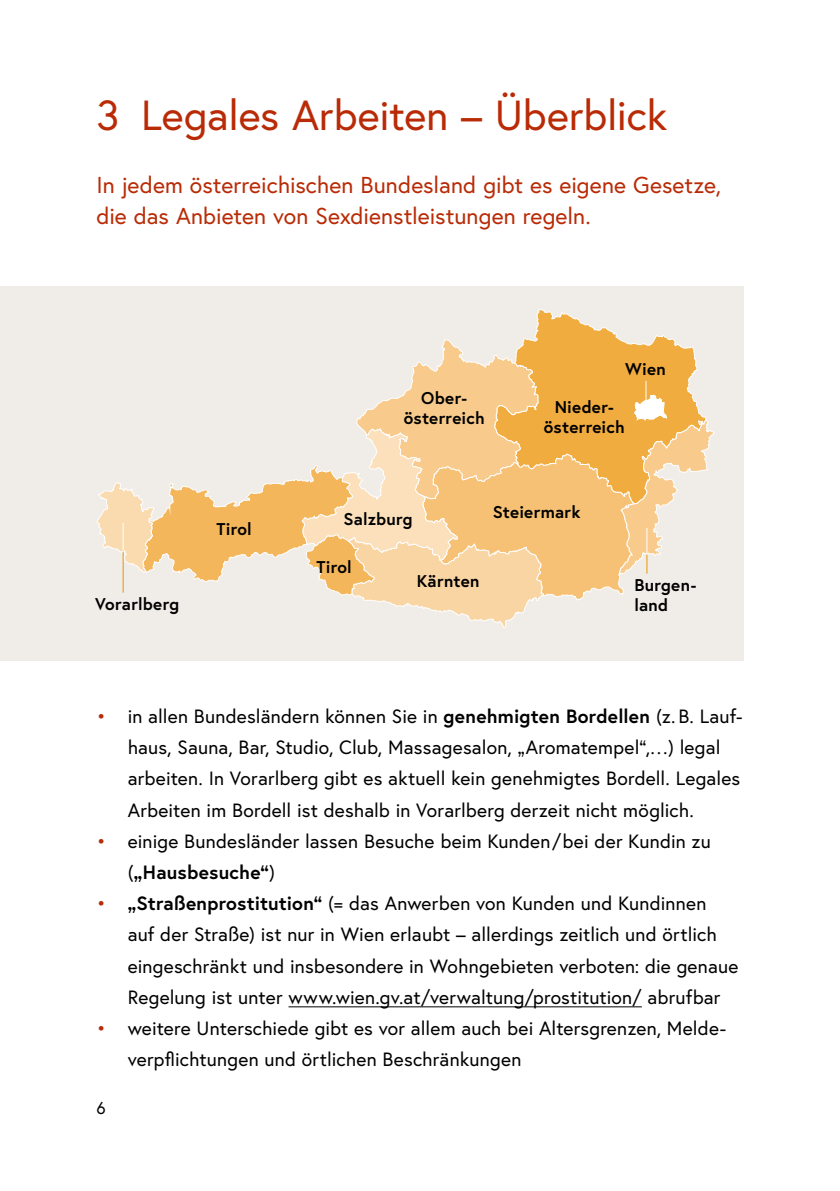
<style>
.page{position:relative;width:840px;height:1191px;background:#fff}
.page>*{position:absolute;margin:0;border:0;box-sizing:border-box;transform-origin:0 0}
.t1{font:42px "Europa Austria";letter-spacing:-.005em;color:#b92b06}
.p_Introtext{font:23px/31.2px "Europa Austria";color:#b92b06}
.t2{font:19.2px/31.2px "Europa Austria";letter-spacing:.01em;color:#000}
.t3{font:700 17px/20px "Europa Austria";letter-spacing:.015em;color:#000;text-align:center}
.t4{font:17px "Europa Austria";color:#000}
.s1{color:#b92b06}
.s2{font-weight:700}
</style>
<div class="page">
<hr style="left:288px;top:1006px;width:353px;height:1px;background:#000">
<div style="left:0;top:286px;width:743px;height:374px;background:#f0ece8"></div>
<svg style="left:524px;top:309px;width:148px;height:30px"></svg>
<svg style="left:97px;top:339px;width:617px;height:289px"></svg>
<h1 class="t1" style="left:96px;top:89px;width:572px">3 Legales Arbeiten – Überblick</h1>
<p class="p_Introtext" style="left:96px;top:169px;width:625px">In jedem österreichischen Bundesland gibt es eigene Gesetze, die das Anbieten von Sexdienstleistungen regeln.</p>
<p class="t3" style="left:95px;top:593px;width:85px">Vorarlberg</p>
<p class="t3" style="left:216px;top:519px;width:37px">Tirol</p>
<p class="t3" style="left:403px;top:387px;width:82px">Ober&shy;österreich</p>
<p class="t3" style="left:625px;top:358px;width:42px">Wien</p>
<p class="t3" style="left:543px;top:396px;width:82px">Nieder&shy;österreich</p>
<p class="t3" style="left:343px;top:509px;width:71px">Salzburg</p>
<p class="t3" style="left:316px;top:556px;width:37px">Tirol</p>
<p class="t3" style="left:416px;top:571px;width:64px">Kärnten</p>
<p class="t3" style="left:492px;top:502px;width:89px">Steiermark</p>
<p class="t3" style="left:634px;top:575px;width:63px;text-align:left">Burgen&shy;land</p>
<p class="t2" style="left:128px;top:700px;width:616px;text-indent:-31px"><span class="s1">•</span> in allen Bundesländern können Sie in <span class="s2">genehmigten Bordellen</span> (z. B. Lauf&shy;haus, Sauna, Bar, Studio, Club, Massagesalon, „Aromatempel“,…) legal arbeiten. In Vorarlberg gibt es aktuell kein genehmigtes Bordell. Legales Arbeiten im Bordell ist deshalb in Vorarlberg derzeit nicht möglich.</p>
<p class="t2" style="left:128px;top:825px;width:584px;text-indent:-31px"><span class="s1">•</span> einige Bundesländer lassen Besuche beim Kunden/bei der Kundin zu (<span class="s2">„Hausbesuche“</span>)</p>
<p class="t2" style="left:128px;top:887px;width:612px;text-indent:-31px"><span class="s1">•</span> <span class="s2">„Straßenprostitution“</span> (= das Anwerben von Kunden und Kundinnen<br>auf der Straße) ist nur in Wien erlaubt – allerdings zeitlich und örtlich eingeschränkt und insbesondere in Wohngebieten verboten: die genaue Regelung ist unter www.wien.gv.at/verwaltung/prostitution/ abrufbar</p>
<p class="t2" style="left:128px;top:1012px;width:599px;text-indent:-31px"><span class="s1">•</span> weitere Unterschiede gibt es vor allem auch bei Altersgrenzen, Melde&shy;verpflichtungen und örtlichen Beschränkungen</p>
<p class="t4" style="left:96px;top:1096px;width:11px">6</p>
</div>
